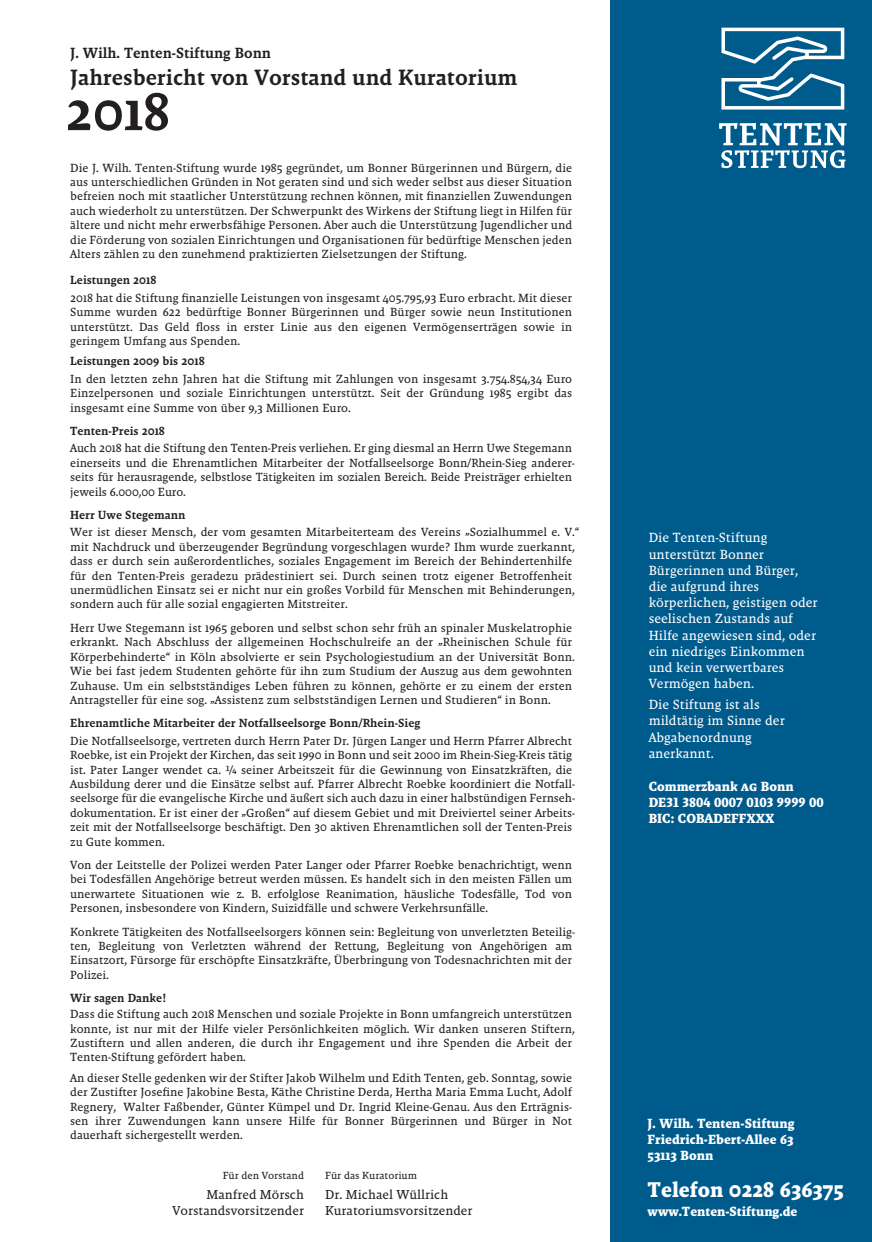
<style>
.page{position:relative;width:872px;height:1242px;background:#fff}
.page>*{position:absolute;margin:0;border:0;box-sizing:border-box;transform-origin:0 0}
.t1{font:500 54px "Malaga OT";color:#231f20}
.t2{font:500 22.5px "Malaga OT";color:#231f20}
.t3{font:700 21.6px "Malaga OT";color:#fff}
.t4{font:500 15px "Malaga OT";color:#231f20}
.t5{font:13.5px/16.2px "Malaga OT";color:#fff}
.t6{font:700 13.5px/16.2px "Malaga OT";color:#fff}
.t7{font:13.2px/15.8px "Malaga OT";color:#231f20;text-align:right}
.t8{font:12px/14.4px "Malaga OT";color:#231f20}
.t9{font:500 12px "Malaga OT";color:#231f20}
.t10{font:10.5px "Malaga OT";color:#231f20}
</style>
<div class="page">
<div style="left:610px;top:0;width:262px;height:1242px;background:#005b8d"></div>
<svg style="left:719px;top:123px;width:127px;height:45px"></svg>
<svg style="left:721px;top:28px;width:123px;height:82px"></svg>
<p class="t4" style="left:70px;top:44px;width:202px">J. Wilh. Tenten-Stiftung Bonn</p>
<h2 class="t2" style="left:70px;top:65px;width:449px">Jahresbericht von Vorstand und Kuratorium</h2>
<h1 class="t1" style="left:66px;top:81px;width:106px">2018</h1>
<p class="t8" style="left:70px;top:160px;width:503px;text-align:justify">Die J. Wilh. Tenten-Stiftung wurde 1985 gegründet, um Bonner Bürgerinnen und Bürgern, die aus unterschiedlichen Gründen in Not geraten sind und sich weder selbst aus dieser Situation befreien noch mit staatlicher Unterstützung rechnen können, mit finanziellen Zuwendungen auch wiederholt zu unterstützen. Der Schwerpunkt des Wirkens der Stiftung liegt in Hilfen für ältere und nicht mehr erwerbsfähige Personen. Aber auch die Unterstützung Jugendlicher und die Förderung von sozialen Einrichtungen und Organisationen für bedürftige Menschen jeden Alters zählen zu den zunehmend praktizierten Zielsetzungen der Stiftung.</p>
<p class="t9" style="left:70px;top:273px;width:88px">Leistungen 2018</p>
<p class="t8" style="left:70px;top:290px;width:503px;text-align:justify">2018 hat die Stiftung finanzielle Leistungen von insgesamt 405.795,93 Euro erbracht. Mit dieser Summe wurden 622 bedürftige Bonner Bürgerinnen und Bürger sowie neun Institutionen unterstützt. Das Geld floss in erster Linie aus den eigenen Vermögenserträgen sowie in geringem Umfang aus Spenden.</p>
<p class="t9" style="left:70px;top:354px;width:136px">Leistungen 2009 bis 2018</p>
<p class="t8" style="left:70px;top:371px;width:503px;text-align:justify">In den letzten zehn Jahren hat die Stiftung mit Zahlungen von insgesamt 3.754.854,34 Euro Einzelpersonen und soziale Einrichtungen unterstützt. Seit der Gründung 1985 ergibt das insgesamt eine Summe von über 9,3 Millionen Euro.</p>
<p class="t9" style="left:70px;top:424px;width:96px">Tenten-Preis 2018</p>
<p class="t8" style="left:70px;top:441px;width:506px">Auch 2018 hat die Stiftung den Tenten-Preis verliehen. Er ging diesmal an Herrn Uwe Stegemann einerseits und die Ehrenamtlichen Mitarbeiter der Notfallseelsorge Bonn/Rhein-Sieg anderer&shy;seits für herausragende, selbstlose Tätigkeiten im sozialen Bereich. Beide Preisträger erhielten jeweils 6.000,00 Euro.</p>
<p class="t9" style="left:70px;top:508px;width:117px">Herr Uwe Stegemann</p>
<p class="t8" style="left:70px;top:525px;width:510px">Wer ist dieser Mensch, der vom gesamten Mitarbeiterteam des Vereins „Sozialhummel e. V.“ mit Nachdruck und überzeugender Begründung vorgeschlagen wurde? Ihm wurde zuerkannt, dass er durch sein außerordentliches, soziales Engagement im Bereich der Behindertenhilfe für den Tenten-Preis geradezu prädestiniert sei. Durch seinen trotz eigener Betroffenheit unermüdlichen Einsatz sei er nicht nur ein großes Vorbild für Menschen mit Behinderungen, sondern auch für alle sozial engagierten Mitstreiter.</p>
<p class="t8" style="left:70px;top:620px;width:506px">Herr Uwe Stegemann ist 1965 geboren und selbst schon sehr früh an spinaler Muskelatrophie erkrankt. Nach Abschluss der allgemeinen Hochschulreife an der „Rheinischen Schule für Körperbehinderte“ in Köln absolvierte er sein Psychologiestudium an der Universität Bonn.<br>Wie bei fast jedem Studenten gehörte für ihn zum Studium der Auszug aus dem gewohnten Zuhause. Um ein selbstständiges Leben führen zu können, gehörte er zu einem der ersten Antragsteller für eine sog. „Assistenz zum selbstständigen Lernen und Studieren“ in Bonn.</p>
<p class="t9" style="left:70px;top:716px;width:352px">Ehrenamtliche Mitarbeiter der Notfallseelsorge Bonn/Rhein-Sieg</p>
<p class="t8" style="left:70px;top:733px;width:506px">Die Notfallseelsorge, vertreten durch Herrn Pater Dr. Jürgen Langer und Herrn Pfarrer Albrecht Roebke, ist ein Projekt der Kirchen, das seit 1990 in Bonn und seit 2000 im Rhein-Sieg-Kreis tätig ist. Pater Langer wendet ca. ¼ seiner Arbeitszeit für die Gewinnung von Einsatzkräften, die Ausbildung derer und die Einsätze selbst auf. Pfarrer Albrecht Roebke koordiniert die Notfall&shy;seelsorge für die evangelische Kirche und äußert sich auch dazu in einer halbstündigen Fernseh&shy;dokumentation. Er ist einer der „Großen“ auf diesem Gebiet und mit Dreiviertel seiner Arbeits&shy;zeit mit der Notfallseelsorge beschäftigt. Den 30 aktiven Ehrenamtlichen soll der Tenten-Preis zu Gute kommen.</p>
<p class="t8" style="left:70px;top:857px;width:503px;text-align:justify">Von der Leitstelle der Polizei werden Pater Langer oder Pfarrer Roebke benachrichtigt, wenn bei Todesfällen Angehörige betreut werden müssen. Es handelt sich in den meisten Fällen um unerwartete Situationen wie z. B. erfolglose Reanimation, häusliche Todesfälle, Tod von Personen, insbesondere von Kindern, Suizidfälle und schwere Verkehrsunfälle.</p>
<p class="t8" style="left:70px;top:924px;width:506px">Konkrete Tätigkeiten des Notfallseelsorgers können sein: Begleitung von unverletzten Beteilig&shy;ten, Begleitung von Verletzten während der Rettung, Begleitung von Angehörigen am Einsatzort, Fürsorge für erschöpfte Einsatzkräfte, Überbringung von Todesnachrichten mit der Polizei.</p>
<p class="t9" style="left:70px;top:991px;width:98px">Wir sagen Danke!</p>
<p class="t8" style="left:70px;top:1006px;width:506px">Dass die Stiftung auch 2018 Menschen und soziale Projekte in Bonn umfangreich unterstützen konnte, ist nur mit der Hilfe vieler Persönlichkeiten möglich. Wir danken unseren Stiftern, Zustiftern und allen anderen, die durch ihr Engagement und ihre Spenden die Arbeit der Tenten-Stiftung gefördert haben.</p>
<p class="t8" style="left:70px;top:1070px;width:503px;text-align:justify">An dieser Stelle gedenken wir der Stifter Jakob Wilhelm und Edith Tenten, geb. Sonntag, sowie der Zustifter Josefine Jakobine Besta, Käthe Christine Derda, Hertha Maria Emma Lucht, Adolf Regnery, Walter Faßbender, Günter Kümpel und Dr. Ingrid Kleine-Genau. Aus den Erträgnis&shy;sen ihrer Zuwendungen kann unsere Hilfe für Bonner Bürgerinnen und Bürger in Not dauerhaft sichergestellt werden.</p>
<p class="t10" style="left:223px;top:1169px;width:83px">Für den Vorstand</p>
<p class="t7" style="left:173px;top:1187px;width:133px">Manfred Mörsch<br>Vorstandsvorsitzender</p>
<p class="t10" style="left:325px;top:1169px;width:93px">Für das Kuratorium</p>
<p class="t7" style="left:325px;top:1187px;width:149px;text-align:left">Dr. Michael Wüllrich<br>Kuratoriumsvorsitzender</p>
<p class="t5" style="left:648px;top:529px;width:170px">Die Tenten-Stiftung unterstützt Bonner<br>Bürgerinnen und Bürger, die aufgrund ihres körperlichen, geistigen oder seelischen Zustands auf<br>Hilfe angewiesen sind, oder ein niedriges Einkommen und kein verwertbares<br>Vermögen haben.</p>
<p class="t5" style="left:648px;top:696px;width:138px">Die Stiftung ist als mildtätig im Sinne der<br>Abgabenordnung anerkannt.</p>
<p class="t6" style="left:648px;top:778px;width:91px">Commerzbank</p>
<p class="t6" style="left:648px;top:778px;width:177px;text-indent:112px">Bonn<br>DE31 3804 0007 0103 9999 00<br>BIC: COBADEFFXXX</p>
<p class="t6" style="left:647px;top:1115px;width:148px;text-align:justify">J. Wilh. Tenten-Stiftung Friedrich-Ebert-Allee 63<br>53113 Bonn</p>
<h3 class="t3" style="left:647px;top:1177px;width:197px">Telefon 0228 636375</h3>
<p class="t6" style="left:647px;top:1203px;width:151px">www.Tenten-Stiftung.de</p>
</div>
